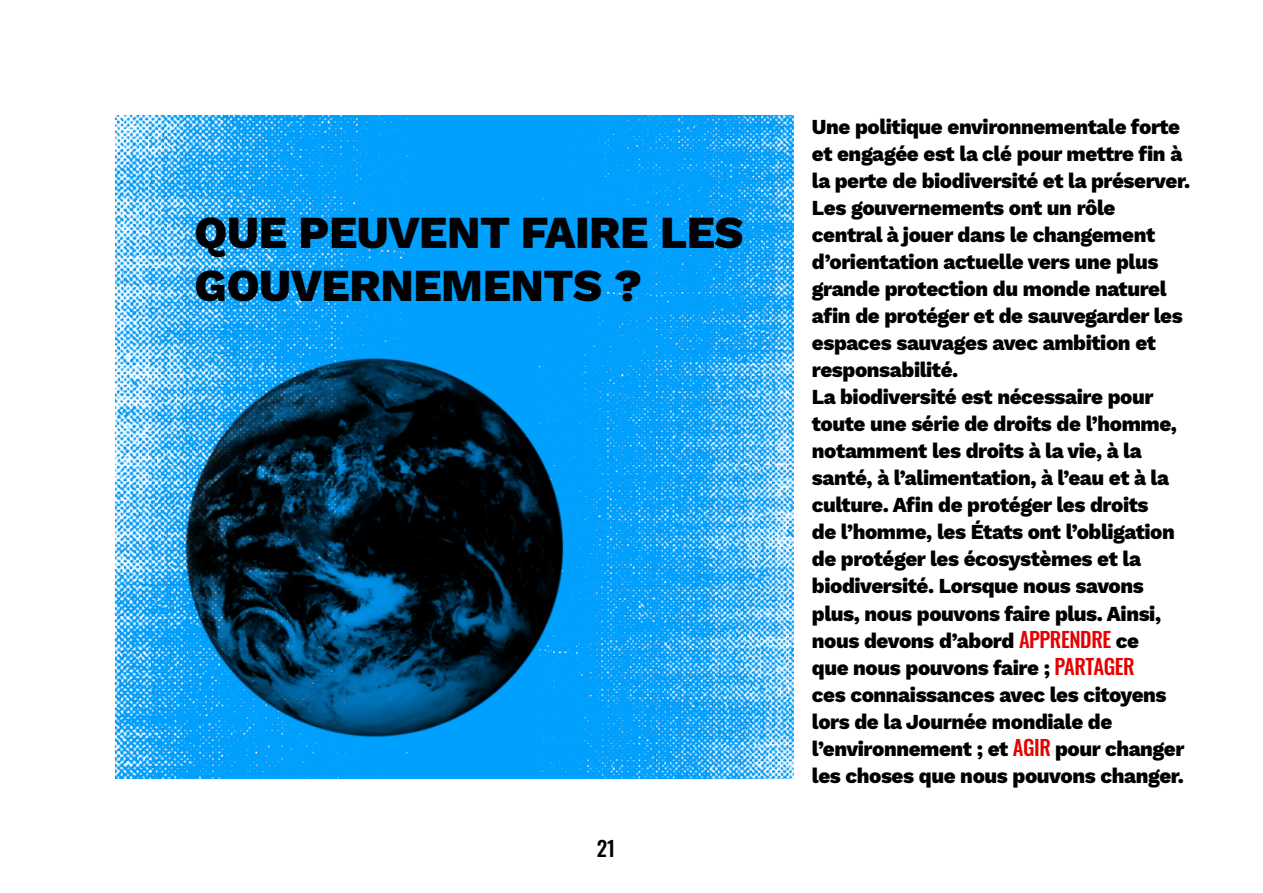
<style>
.page{position:relative;width:1263px;height:893px;background:#fff}
.page>*{position:absolute;margin:0;border:0;box-sizing:border-box;transform-origin:0 0}
.t1{font:45px/52.5px "Work Sans";letter-spacing:-.01em;color:#000}
.t2{font:21px/27px "Work Sans";letter-spacing:-.02em;color:#000}
.t3{font:21px "Oswald";color:#000}
.s1{font-family:"Oswald";color:#e60000}
</style>
<div class="page">
<div style="left:115px;top:115px;width:679px;height:663px;background:#00a0ff"></div>
<img style="left:115px;top:115px;width:293px;height:663px">
<img style="left:539px;top:115px;width:255px;height:663px">
<img style="left:114px;top:327px;width:545px;height:422px">
<h1 class="t1" style="left:195px;top:205px;width:550px">QUE PEUVENT FAIRE LES<br>GOUVERNEMENTS ?</h1>
<p class="t3" style="left:597px;top:830px;width:20px">21</p>
<p class="t2" style="left:812px;top:113px;width:380px">Une politique environnementale forte et engagée est la clé pour mettre fin à la perte de biodiversité et la préserver.<br>Les gouvernements ont un rôle central à jouer dans le changement d’orientation actuelle vers une plus grande protection du monde naturel afin de protéger et de sauvegarder les espaces sauvages avec ambition et responsabilité.<br>La biodiversité est nécessaire pour toute une série de droits de l’homme, notamment les droits à la vie, à la santé, à l’alimentation, à l’eau et à la culture. Afin de protéger les droits<br>de l’homme, les États ont l’obligation de protéger les écosystèmes et la biodiversité. Lorsque nous savons plus, nous pouvons faire plus. Ainsi, nous devons d’abord <span class="s1">APPRENDRE</span> ce<br>que nous pouvons faire ; <span class="s1">PARTAGER<br></span>ces connaissances avec les citoyens lors de la Journée mondiale de l’environnement ; et <span class="s1">AGIR</span> pour changer les choses que nous pouvons changer.</p>
</div>
